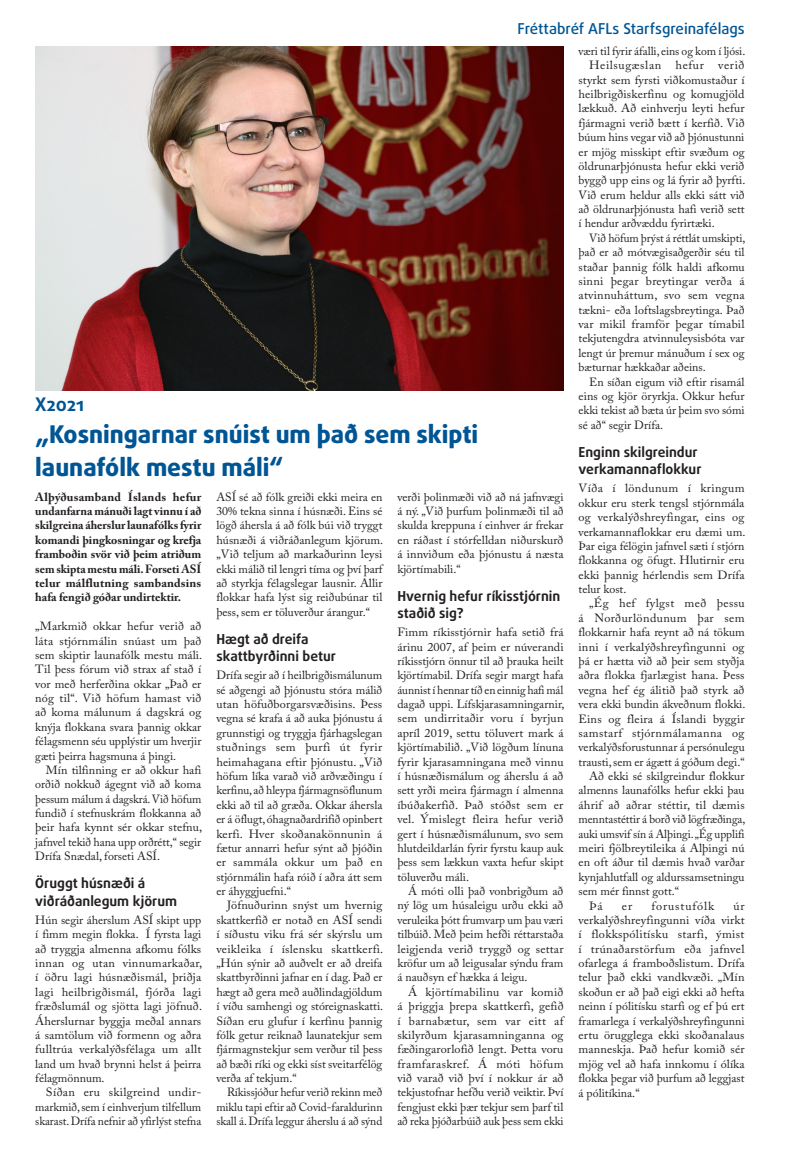
<style>
.page{position:relative;width:798px;height:1170px;background:#fff}
.page>*{position:absolute;margin:0;border:0;box-sizing:border-box;transform-origin:0 0}
.t1{font:800 24.38px/32.5px "Daxline Pro";color:#005595}
.t2{font:700 18.75px "Daxline Pro";color:#005595}
.t3{font:500 15px "Daxline Pro";color:#005595}
.t4{font:700 13.75px/17.5px "Daxline Pro";color:#231f20}
.t5{font:11.88px/14.4px "Adobe Caslon Pro";color:#231f20;text-align:justify}
.t6{font:700 11.88px/14.4px "Adobe Caslon Pro";letter-spacing:.01em;color:#231f20;text-align:justify}
.t7{font:11.88px "Adobe Caslon Pro";letter-spacing:.02em;color:#231f20}
.t8{font:11.88px "Adobe Caslon Pro";letter-spacing:.03em;color:#231f20}
.t9{font:11.88px "Adobe Caslon Pro";letter-spacing:.05em;color:#231f20}
.t10{font:11.88px "Adobe Caslon Pro";letter-spacing:.035em;color:#231f20}
.t11{font:11.88px "Adobe Caslon Pro";letter-spacing:.07em;color:#231f20}
</style>
<div class="page">
<img style="left:35px;top:46px;width:528px;height:345px">
<p class="t3" style="left:517px;top:19px;width:228px">Fréttabréf AFLs Starfsgreinafélags</p>
<h2 class="t2" style="left:35px;top:391px;width:50px">X2021</h2>
<h1 class="t1" style="left:35px;top:418px;width:444px">„Kosningarnar snúist um það sem skipti launafólk mestu máli“</h1>
<p class="t6" style="left:35px;top:489px;width:167px">Alþýðusamband Íslands hefur undanfarna mánuði lagt vinnu í að skilgreina áherslur launafólks fyrir komandi þingkosningar og krefja framboðin svör við þeim atriðum sem skipta mestu máli. Forseti ASÍ telur málflutning sambandsins hafa fengið góðar undirtektir.</p>
<p class="t5" style="left:35px;top:618px;width:168px">„Markmið okkar hefur verið að láta stjórnmálin snúast um það sem skiptir launafólk mestu máli.<br>Til þess fórum við strax af stað í vor með herferðina okkar „Það er nóg til“. Við höfum hamast við að koma málunum á dagskrá og knýja flokkana svara þannig okkar félagsmenn séu upplýstir um hverjir gæti þeirra hagsmuna á þingi.</p>
<p class="t5" style="left:35px;top:762px;width:168px;text-indent:11px">Mín tilfinning er að okkur hafi orðið nokkuð ágegnt við að koma þessum málum á dagskrá. Við höfum fundið í stefnuskrám flokkanna að þeir hafa kynnt sér okkar stefnu, jafnvel tekið hana upp orðrétt,“ segir Drífa Snædal, forseti ASÍ.</p>
<p class="t4" style="left:35px;top:874px;width:143px">Öruggt húsnæði á viðráðanlegum kjörum</p>
<p class="t5" style="left:35px;top:912px;width:168px">Hún segir áherslum ASÍ skipt upp í fimm megin flokka. Í fyrsta lagi að tryggja almenna afkomu fólks innan og utan vinnumarkaðar, í öðru lagi húsnæðismál, þriðja lagi heilbrigðismál, fjórða lagi fræðslumál og sjötta lagi jöfnuð.<br>Áherslurnar byggja meðal annars á samtölum við formenn og aðra fulltrúa verkalýðsfélaga um allt land um hvað brynni helst á þeirra félagmönnum.</p>
<p class="t5" style="left:35px;top:1085px;width:168px;text-indent:11px">Síðan eru skilgreind undir&shy;markmið, sem í einhverjum tilfellum skarast. Drífa nefnir að yfirlýst stefna</p>
<p class="t5" style="left:216px;top:489px;width:168px">ASÍ sé að fólk greiði ekki meira en 30% tekna sinna í húsnæði. Eins sé lögð áhersla á að fólk búi við tryggt húsnæði á viðráðanlegum kjörum. „Við teljum að markaðurinn leysi ekki málið til lengri tíma og því þarf að styrkja félagslegar lausnir. Allir flokkar hafa lýst sig reiðubúnar til þess, sem er töluverður árangur.“</p>
<p class="t4" style="left:216px;top:630px;width:121px">Hægt að dreifa skattbyrðinni betur</p>
<p class="t5" style="left:216px;top:668px;width:167px">Drífa segir að í heilbrigðismálunum sé aðgengi að þjónustu stóra málið utan höfuðborgarsvæðisins. Þess vegna sé krafa á að auka þjónustu á grunnstigi og tryggja fjárhagslegan stuðnings sem þurfi út fyrir heimahagana eftir þjónustu. „Við höfum líka varað við arðvæðingu í kerfinu, að hleypa fjármagnsöflunum ekki að til að græða. Okkar áhersla er á öflugt, óhagnaðardrifið opinbert kerfi. Hver skoðanakönnunin á fætur annarri hefur sýnt að þjóðin er sammála okkur um það en stjórnmálin hafa róið í aðra átt sem er áhyggjuefni.“</p>
<p class="t5" style="left:216px;top:898px;width:168px;text-indent:11px">Jöfnuðurinn snýst um hvernig skattkerfið er notað en ASÍ sendi í síðustu viku frá sér skýrslu um veikleika í íslensku skattkerfi. „Hún sýnir að auðvelt er að dreifa skattbyrðinni jafnar en í dag. Það er hægt að gera með auðlindagjöldum í víðu samhengi og stóreignaskatti.<br>Síðan eru glufur í kerfinu þannig fólk getur reiknað launatekjur sem fjármagnstekjur sem verður til þess að bæði ríki og ekki síst sveitarfélög verða af tekjum.“</p>
<p class="t5" style="left:216px;top:1085px;width:167px;text-indent:11px">Ríkissjóður hefur verið rekinn með miklu tapi eftir að Covid-faraldurinn skall á. Drífa leggur áherslu á að sýnd</p>
<p class="t5" style="left:397px;top:489px;width:167px">verði þolinmæði við að ná jafnvægi á ný. „Við þurfum þolinmæði til að skulda kreppuna í einhver ár frekar en ráðast í stórfelldan niðurskurð á innviðum eða þjónustu á næsta kjörtímabili.“</p>
<p class="t4" style="left:397px;top:587px;width:164px">Hvernig hefur ríkisstjórnin staðið sig?</p>
<p class="t5" style="left:397px;top:625px;width:168px">Fimm ríkisstjórnir hafa setið frá árinu 2007, af þeim er núverandi ríkisstjórn önnur til að þrauka heilt kjörtímabil. Drífa segir margt hafa áunnist í hennar tíð en einnig hafi mál dagað uppi. Lífskjarasamningarnir, sem undirritaðir voru í byrjun apríl 2019, settu töluvert mark á kjörtímabilið. „Við lögðum línuna fyrir kjarasamningana með vinnu í húsnæðismálum og áherslu á að sett yrði meira fjármagn í almenna íbúðakerfið. Það stóðst sem er vel. Ýmislegt fleira hefur verið gert í húsnæðismálunum, svo sem hlutdeildarlán fyrir fyrstu kaup auk þess sem lækkun vaxta hefur skipt töluverðu máli.</p>
<p class="t5" style="left:397px;top:883px;width:167px;text-indent:11px">Á móti olli það vonbrigðum að ný lög um húsaleigu urðu ekki að veruleika þótt frumvarp um þau væri tilbúið. Með þeim hefði réttarstaða leigjenda verið tryggð og settar kröfur um að leigusalar sýndu fram á nauðsyn ef hækka á leigu.</p>
<p class="t5" style="left:397px;top:984px;width:168px;text-indent:11px">Á kjörtímabilinu var komið á þriggja þrepa skattkerfi, gefið í barnabætur, sem var eitt af skilyrðum kjarasamninganna og fæðingarorlofið lengt. Þetta voru framfaraskref. Á móti höfum við varað við því í nokkur ár að tekjustofnar hefðu verið veiktir. Því fengjust ekki þær tekjur sem þarf til að reka þjóðarbúið auk þess sem ekki</p>
<p class="t5" style="left:578px;top:44px;width:168px">væri til fyrir áfalli, eins og kom í ljósi.</p>
<p class="t9" style="left:589px;top:58px;width:157px">Heilsugæslan hefur verið</p>
<p class="t5" style="left:578px;top:72px;width:167px">styrkt sem fyrsti viðkomustaður í</p>
<p class="t5" style="left:578px;top:87px;width:167px">heilbrigðiskerfinu og komugjöld</p>
<p class="t5" style="left:578px;top:101px;width:167px">lækkuð. Að einhverju leyti hefur</p>
<p class="t5" style="left:578px;top:115px;width:167px">fjármagni verið bætt í kerfið. Við</p>
<p class="t5" style="left:578px;top:130px;width:167px">búum hins vegar við að þjónustunni</p>
<p class="t5" style="left:578px;top:144px;width:167px">er mjög misskipt eftir svæðum og</p>
<p class="t5" style="left:578px;top:159px;width:167px">öldrunarþjónusta hefur ekki verið</p>
<p class="t5" style="left:578px;top:173px;width:168px">byggð upp eins og lá fyrir að þyrfti.</p>
<p class="t5" style="left:578px;top:187px;width:168px">Við erum heldur alls ekki sátt við</p>
<p class="t5" style="left:578px;top:202px;width:167px">að öldrunarþjónusta hafi verið sett</p>
<p class="t5" style="left:578px;top:216px;width:138px">í hendur arðvæddu fyrirtæki.</p>
<p class="t5" style="left:589px;top:230px;width:158px">Við höfum þrýst á réttlát umskipti,</p>
<p class="t5" style="left:578px;top:245px;width:167px">það er að mótvægisaðgerðir séu til</p>
<p class="t5" style="left:578px;top:259px;width:168px">staðar þannig fólk haldi afkomu</p>
<p class="t7" style="left:578px;top:274px;width:167px">sinni þegar breytingar verða á</p>
<p class="t7" style="left:578px;top:288px;width:167px">atvinnuháttum, svo sem vegna</p>
<p class="t5" style="left:578px;top:302px;width:167px">tækni- eða loftslagsbreytinga. Það</p>
<p class="t5" style="left:578px;top:317px;width:167px">var mikil framför þegar tímabil</p>
<p class="t5" style="left:578px;top:331px;width:167px">tekjutengdra atvinnuleysisbóta var</p>
<p class="t5" style="left:578px;top:345px;width:167px">lengt úr þremur mánuðum í sex og</p>
<p class="t5" style="left:578px;top:360px;width:129px">bæturnar hækkaðar aðeins.</p>
<p class="t5" style="left:589px;top:374px;width:157px">En síðan eigum við eftir risamál</p>
<p class="t5" style="left:578px;top:389px;width:167px">eins og kjör öryrkja. Okkur hefur</p>
<p class="t5" style="left:578px;top:403px;width:167px">ekki tekist að bæta úr þeim svo sómi</p>
<p class="t5" style="left:578px;top:417px;width:86px">sé að“ segir Drífa.</p>
<p class="t4" style="left:578px;top:443px;width:124px">Enginn skilgreindur verkamannaflokkur</p>
<p class="t5" style="left:578px;top:481px;width:168px">Víða í löndunum í kringum okkur eru sterk tengsl stjórnmála og verkalýðshreyfingar, eins og verkamannaflokkar eru dæmi um.<br>Þar eiga félögin jafnvel sæti í stjórn flokkanna og öfugt. Hlutirnir eru ekki þannig hérlendis sem Drífa telur kost.</p>
<p class="t8" style="left:589px;top:596px;width:157px">„Ég hef fylgst með þessu</p>
<p class="t10" style="left:578px;top:610px;width:167px">á Norðurlöndunum þar sem</p>
<p class="t5" style="left:578px;top:625px;width:167px">flokkarnir hafa reynt að ná tökum</p>
<p class="t5" style="left:578px;top:639px;width:167px">inni í verkalýðshreyfingunni og</p>
<p class="t5" style="left:578px;top:653px;width:167px">þá er hætta við að þeir sem styðja</p>
<p class="t5" style="left:578px;top:668px;width:167px">aðra flokka fjarlægist hana. Þess</p>
<p class="t5" style="left:578px;top:682px;width:167px">vegna hef ég álitið það styrk að</p>
<p class="t5" style="left:578px;top:696px;width:168px">vera ekki bundin ákveðnum flokki.</p>
<p class="t5" style="left:578px;top:711px;width:168px">Eins og fleira á Íslandi byggir</p>
<p class="t8" style="left:578px;top:725px;width:167px">samstarf stjórnmálamanna og</p>
<p class="t5" style="left:578px;top:740px;width:168px">verkalýðsforustunnar á persónulegu</p>
<p class="t5" style="left:578px;top:754px;width:168px">trausti, sem er ágætt á góðum degi.“</p>
<p class="t5" style="left:589px;top:768px;width:157px">Að ekki sé skilgreindur flokkur</p>
<p class="t5" style="left:578px;top:783px;width:167px">almenns launafólks hefur ekki þau</p>
<p class="t5" style="left:578px;top:797px;width:168px">áhrif að aðrar stéttir, til dæmis</p>
<p class="t5" style="left:578px;top:811px;width:168px">menntastéttir á borð við lögfræðinga,</p>
<p class="t5" style="left:578px;top:826px;width:167px">auki umsvif sín á Alþingi. „Ég upplifi</p>
<p class="t5" style="left:578px;top:840px;width:167px">meiri fjölbreytileika á Alþingi nú</p>
<p class="t5" style="left:578px;top:855px;width:167px">en oft áður til dæmis hvað varðar</p>
<p class="t5" style="left:578px;top:869px;width:167px">kynjahlutfall og aldurssamsetningu</p>
<p class="t5" style="left:578px;top:883px;width:102px">sem mér finnst gott.“</p>
<p class="t5" style="left:589px;top:898px;width:15px">Þá</p>
<p class="t5" style="left:621px;top:898px;width:12px">er</p>
<p class="t11" style="left:651px;top:898px;width:64px">forustufólk</p>
<p class="t5" style="left:578px;top:898px;width:167px;text-indent:155px">úr verkalýðshreyfingunni víða virkt í flokkspólitísku starfi, ýmist í trúnaðarstörfum eða jafnvel ofarlega á framboðslistum. Drífa telur það ekki vandkvæði. „Mín skoðun er að það eigi ekki að hefta neinn í pólitísku starfi og ef þú ert framarlega í verkalýðshreyfingunni ertu örugglega ekki skoðanalaus manneskja. Það hefur komið sér mjög vel að hafa innkomu í ólíka flokka þegar við þurfum að leggjast á pólitíkina.“</p>
</div>
